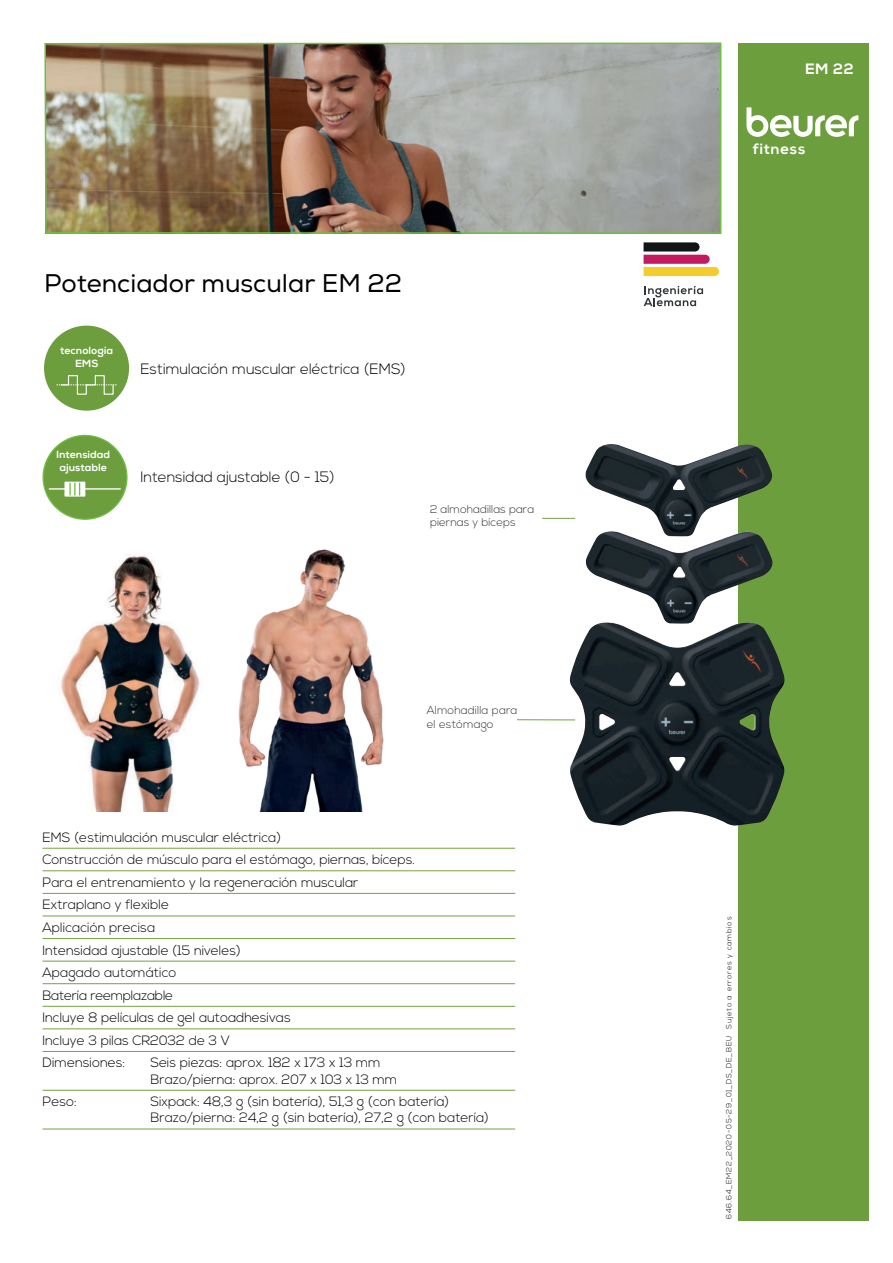
<style>
.page{position:relative;width:893px;height:1263px;background:#fff}
.page>*{position:absolute;margin:0;border:0;box-sizing:border-box;transform-origin:0 0}
.t1{font:25.5px "Nexa";color:#000001}
.t2{font:300 15px "Nexa";color:#000001}
.t3{font:700 15px "Nexa";letter-spacing:.05em;color:#fff}
.t4{font:300 13.5px/22.5px "Nexa";letter-spacing:-.005em;color:#000001}
.t5{font:300 11.4px/13.6px "Nexa";color:#313537}
.t6{font:10.5px/12.6px "Nexa X Bold";letter-spacing:-.005em;color:#fff;text-align:center}
.t7{font:300 7.5px "Nexa";letter-spacing:.1em;color:#000001}
</style>
<div class="page">
<div style="left:738px;top:43px;width:131px;height:1177px;background:#6c9e3e"></div>
<svg style="left:746px;top:107px;width:112px;height:30px"></svg>
<hr style="left:43px;top:848px;width:472px;height:1px;background:#75a142">
<hr style="left:43px;top:870px;width:472px;height:1px;background:#75a142">
<hr style="left:43px;top:893px;width:472px;height:1px;background:#75a142">
<hr style="left:43px;top:916px;width:472px;height:1px;background:#75a142">
<hr style="left:43px;top:938px;width:472px;height:1px;background:#75a142">
<hr style="left:43px;top:961px;width:472px;height:1px;background:#75a142">
<hr style="left:43px;top:983px;width:472px;height:1px;background:#75a142">
<hr style="left:43px;top:1006px;width:472px;height:1px;background:#75a142">
<hr style="left:43px;top:1028px;width:472px;height:1px;background:#75a142">
<hr style="left:43px;top:1051px;width:472px;height:1px;background:#75a142">
<hr style="left:43px;top:1090px;width:472px;height:1px;background:#75a142">
<hr style="left:43px;top:1129px;width:472px;height:1px;background:#75a142">
<img style="left:44px;top:42px;width:678px;height:192px">
<div style="left:44px;top:326px;width:85px;height:85px;background:#6c9e3e;border-radius:50%"></div>
<svg style="left:57px;top:375px;width:59px;height:20px"></svg>
<div style="left:43px;top:435px;width:84px;height:84px;background:#6c9e3e;border-radius:50%"></div>
<hr style="left:49px;top:488px;width:71px;height:2px;background:#fff">
<svg style="left:64px;top:482px;width:21px;height:15px"></svg>
<svg style="left:69px;top:483px;width:11px;height:12px"></svg>
<img style="left:61px;top:554px;width:139px;height:258px">
<img style="left:238px;top:549px;width:146px;height:263px">
<img style="left:569px;top:624px;width:216px;height:202px">
<img style="left:585px;top:444px;width:188px;height:180px">
<hr style="left:517px;top:719px;width:58px;height:1px;background:#75a142">
<hr style="left:542px;top:518px;width:33px;height:1px;background:#75a142">
<svg style="left:644px;top:242px;width:75px;height:34px"></svg>
<svg style="left:644px;top:286px;width:59px;height:20px"></svg>
<h1 class="t1" style="left:44px;top:269px;width:359px">Potenciador muscular EM 22</h1>
<p class="t6" style="left:60px;top:346px;width:55px">tecnologÌa<br>EMS</p>
<p class="t2" style="left:140px;top:361px;width:267px">Estimulación muscular eléctrica (EMS)</p>
<p class="t6" style="left:56px;top:449px;width:56px">Intensidad ajustable</p>
<p class="t2" style="left:140px;top:470px;width:196px">Intensidad ajustable (0 - 15)</p>
<p class="t5" style="left:430px;top:503px;width:106px">2 almohadillas para piernas y bíceps</p>
<p class="t5" style="left:427px;top:704px;width:92px">Almohadilla para el estómago</p>
<p class="t4" style="left:43px;top:827px;width:374px">EMS (estimulación muscular eléctrica)<br>Construcción de músculo para el estómago, piernas, bíceps.<br>Para el entrenamiento y la regeneración muscular<br>Extraplano y flexible<br>Aplicación precisa<br>Intensidad ajustable (15 niveles)<br>Apagado automático<br>Batería reemplazable<br>Incluye 8 películas de gel autoadhesivas<br>Incluye 3 pilas CR2032 de 3 V<br>Dimensiones:</p>
<p class="t4" style="left:151px;top:1056px;width:248px;line-height:16.2px">Seis piezas: aprox. 182 x 173 x 13 mm<br>Brazo/pierna: aprox. 207 x 103 x 13 mm</p>
<p class="t4" style="left:43px;top:1092px;width:36px">Peso:</p>
<p class="t4" style="left:151px;top:1095px;width:340px;line-height:16.2px">Sixpack: 48,3 g (sin batería), 51,3 g (con batería)<br>Brazo/pierna: 24,2 g (sin batería), 27,2 g (con batería)</p>
<p class="t3" style="left:805px;top:60px;width:49px">EM 22</p>
<p class="t3" style="left:753px;top:140px;width:54px">fitness</p>
<p class="t7" style="left:725px;top:1219px;width:304px;rotate:-90deg">646.64_EM22_2020-05-29_01_DS_DE_BEU Sujeto a errores y cambios</p>
</div>
